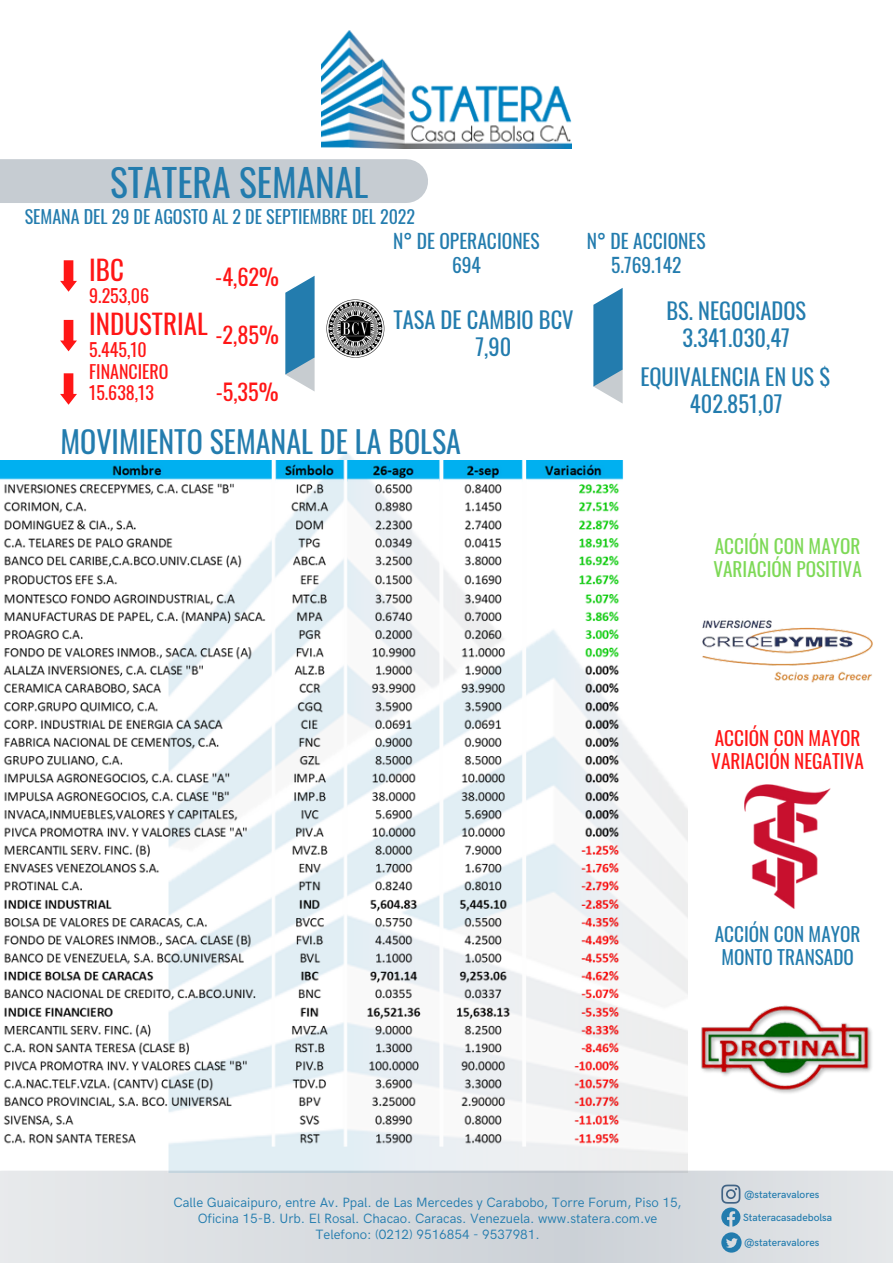
<style>
.page{position:relative;width:893px;height:1264px;background:#fff}
.page>*{position:absolute;margin:0;border:0;box-sizing:border-box;transform-origin:0 0}
.t1{font:37.5px "Oswald";color:#237cae}
.t2{font:30px "Oswald";color:#237cae}
.t3{font:27px "Oswald";color:#ff1616}
.t4{font:22.5px/27px "Oswald";color:#237cae;text-align:center}
.t5{font:22.2px "Oswald";color:#ff1616}
.t6{font:19.5px/23.5px "Oswald";color:#237cae;text-align:center}
.t7{font:19.2px/22.8px "Oswald";color:#7ed957}
.t8{font:19.2px/22.8px "Oswald";color:#ff1616}
.t9{font:19.2px/22.8px "Oswald";color:#237cae;text-align:center}
.t10{font:18px "Oswald";color:#237cae}
.t11{font:18px/21.3px "Oswald";color:#ff1616}
.t12{font:13.5px/15.8px "HK Grotesk";color:#237cae;text-align:center}
.t13{font:500 10.5px/23px "HK Grotesk";color:#237cae}
</style>
<div class="page">
<svg style="left:593px;top:288px;width:29px;height:115px;background:#5c9bbf"></svg>
<svg style="left:0;top:1170px;width:892px;height:92px;background:#d9dce0"></svg>
<svg style="left:721px;top:1184px;width:19px;height:42px"></svg>
<svg style="left:721px;top:1232px;width:20px;height:20px"></svg>
<svg style="left:285px;top:276px;width:29px;height:115px;background:#5c9bbf"></svg>
<img style="left:327px;top:300px;width:57px;height:57px">
<svg style="left:60px;top:373px;width:17px;height:32px"></svg>
<svg style="left:60px;top:260px;width:17px;height:32px"></svg>
<svg style="left:60px;top:320px;width:17px;height:31px"></svg>
<div style="left:0;top:159px;width:406px;height:44px;background:#c6ccd2"></div>
<img style="left:321px;top:30px;width:251px;height:118px">
<img style="left:744px;top:784px;width:86px;height:124px">
<img style="left:1px;top:460px;width:646px;height:713px">
<img style="left:702px;top:620px;width:171px;height:63px">
<img style="left:701px;top:1005px;width:171px;height:88px">
<h1 class="t1" style="left:110px;top:153px;width:260px">STATERA SEMANAL</h1>
<h3 class="t10" style="left:25px;top:202px;width:392px">SEMANA DEL 29 DE AGOSTO AL 2 DE SEPTIEMBRE DEL 2022</h3>
<h3 class="t3" style="left:89px;top:248px;width:36px">IBC</h3>
<h3 class="t11" style="left:89px;top:284px;width:61px">9.253,06</h3>
<h3 class="t3" style="left:89px;top:302px;width:120px">INDUSTRIAL</h3>
<h3 class="t11" style="left:89px;top:338px;width:81px">5.445,10<br>FINANCIERO<br>15.638,13</h3>
<h3 class="t5" style="left:215px;top:260px;width:65px">-4,62%</h3>
<h3 class="t5" style="left:215px;top:317px;width:65px">-2,85%</h3>
<h3 class="t5" style="left:216px;top:374px;width:64px">-5,35%</h3>
<h3 class="t6" style="left:393px;top:229px;width:148px">N° DE OPERACIONES<br>694</h3>
<h3 class="t6" style="left:587px;top:229px;width:120px">N° DE ACCIONES<br>5.769.142</h3>
<h3 class="t4" style="left:666px;top:297px;width:141px">BS. NEGOCIADOS<br>3.341.030,47</h3>
<h3 class="t4" style="left:475px;top:306px;width:100px;text-align:left;text-indent:-82px">TASA DE CAMBIO BCV<br>7,90</h3>
<h3 class="t4" style="left:640px;top:362px;width:192px">EQUIVALENCIA EN US $<br>402.851,07</h3>
<h2 class="t2" style="left:60px;top:418px;width:402px">MOVIMIENTO SEMANAL DE LA BOLSA</h2>
<h3 class="t7" style="left:713px;top:533px;width:150px">ACCIÓN CON MAYOR<br>VARIACIÓN POSITIVA</h3>
<h3 class="t8" style="left:711px;top:726px;width:154px">ACCIÓN CON MAYOR<br>VARIACIÓN NEGATIVA</h3>
<h3 class="t9" style="left:714px;top:921px;width:147px">ACCIÓN CON MAYOR<br>MONTO TRANSADO</h3>
<p class="t12" style="left:173px;top:1195px;width:509px">Calle Guaicaipuro, entre Av. Ppal. de Las Mercedes y Carabobo, Torre Forum, Piso 15,<br>Oficina 15-B. Urb. El Rosal. Chacao. Caracas. Venezuela. www.statera.com.ve<br>Telefono: (0212) 9516854 - 9537981.</p>
<p class="t13" style="left:743px;top:1183px;width:91px">@stateravalores<br>Stateracasadebolsa</p>
<p class="t13" style="left:744px;top:1231px;width:77px">@stateravalores</p>
</div>
